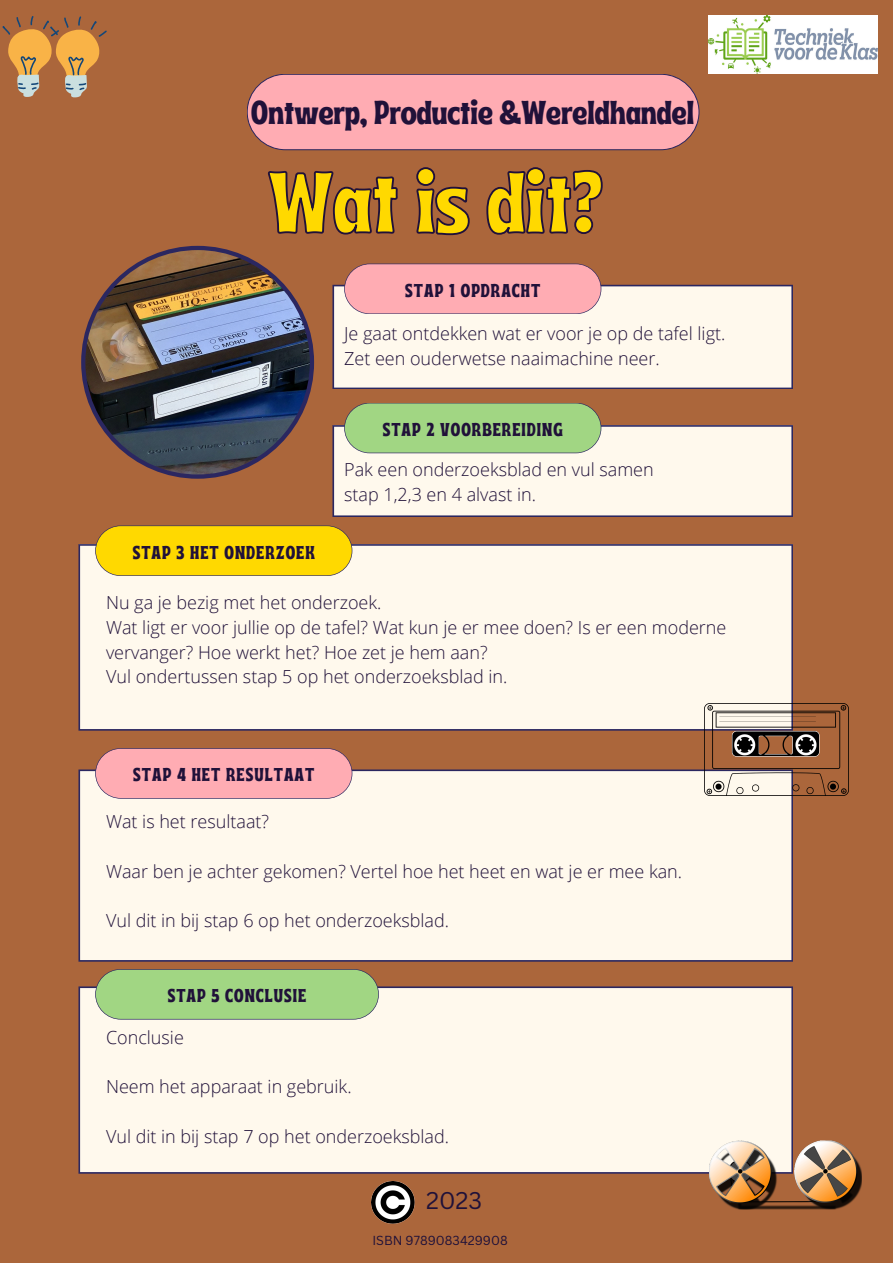
<style>
.page{position:relative;width:893px;height:1263px;background:#ab663b}
.page>*{position:absolute;margin:0;border:0;box-sizing:border-box;transform-origin:0 0}
.t1{font:86.1px "Ayr Tropika Island Int";color:#ffd900}
.t2{font:33.08px "Ayr Tropika Island Int";color:#201139}
.t3{font:23.55px "Canva Sans";color:#201139}
.t4{font:18.6px "Ayr Tropika Island Int";letter-spacing:.055em;color:#201139}
.t5{font:300 18px/24.8px "Open Sans";color:#201139}
.t6{font:12.75px "Canva Sans";color:#201139}
</style>
<div class="page">
<div style="left:332px;top:285px;width:461px;height:104px;background:#fff9ed"></div>
<div style="left:78px;top:986px;width:715px;height:188px;background:#fff9ed"></div>
<div style="left:78px;top:769px;width:715px;height:193px;background:#fff9ed"></div>
<div style="left:78px;top:544px;width:715px;height:187px;background:#fff9ed"></div>
<svg style="left:95px;top:525px;width:257px;height:51px;background:#f6d109"></svg>
<svg style="left:344px;top:264px;width:257px;height:50px;background:#f9a9b0"></svg>
<svg style="left:332px;top:403px;width:461px;height:114px;background:#dbdcbf"></svg>
<svg style="left:95px;top:748px;width:257px;height:51px;background:#f6a8af"></svg>
<svg style="left:95px;top:969px;width:284px;height:50px;background:#a0d082"></svg>
<img style="left:81px;top:246px;width:233px;height:233px">
<svg style="left:267px;top:167px;width:336px;height:69px"></svg>
<div style="left:247px;top:74px;width:452px;height:76px;background:#ffacb3"></div>
<img style="left:709px;top:16px;width:168px;height:58px">
<img style="left:371px;top:1181px;width:43px;height:43px">
<svg style="left:2px;top:16px;width:105px;height:82px"></svg>
<img style="left:704px;top:703px;width:144px;height:93px">
<img style="left:710px;top:1099px;width:151px;height:111px">
<h4 class="t2" style="left:251px;top:81px;width:444px">Ontwerp, Productie &amp;Wereldhandel</h4>
<h1 class="t1" style="left:268px;top:121px;width:336px">Wat is dit?</h1>
<p class="t4" style="left:405px;top:273px;width:137px">STAP 1 OPDRACHT</p>
<p class="t5" style="left:344px;top:321px;width:383px">Je gaat ontdekken wat er voor je op de tafel ligt.<br>Zet een ouderwetse naaimachine neer.</p>
<p class="t4" style="left:383px;top:412px;width:182px">STAP 2 VOORBEREIDING</p>
<p class="t4" style="left:133px;top:535px;width:184px">STAP 3 HET ONDERZOEK</p>
<h4 class="t5" style="left:344px;top:457px;width:311px">Pak een onderzoeksblad en vul samen stap 1,2,3 en 4 alvast in.</h4>
<h5 class="t5" style="left:106px;top:590px;width:622px">Nu ga je bezig met het onderzoek.<br>Wat ligt er voor jullie op de tafel? Wat kun je er mee doen? Is er een moderne vervanger? Hoe werkt het? Hoe zet je hem aan?<br>Vul ondertussen stap 5 op het onderzoeksblad in.</h5>
<h2 class="t4" style="left:133px;top:757px;width:182px">STAP 4 HET RESULTAAT</h2>
<h5 class="t5" style="left:106px;top:809px;width:165px">Wat is het resultaat?</h5>
<h5 class="t5" style="left:106px;top:858px;width:577px">Waar ben je achter gekomen? Vertel hoe het heet en wat je er mee kan.</h5>
<h5 class="t5" style="left:106px;top:908px;width:344px">Vul dit in bij stap 6 op het onderzoeksblad.</h5>
<p class="t4" style="left:168px;top:978px;width:140px">STAP 5 CONCLUSIE</p>
<h4 class="t5" style="left:106px;top:1024px;width:79px">Conclusie</h4>
<h5 class="t5" style="left:106px;top:1074px;width:247px">Neem het apparaat in gebruik.</h5>
<h5 class="t5" style="left:106px;top:1123px;width:344px">Vul dit in bij stap 7 op het onderzoeksblad.</h5>
<h5 class="t3" style="left:426px;top:1184px;width:57px">2023</h5>
<p class="t6" style="left:372px;top:1231px;width:137px">ISBN 9789083429908</p>
</div>
